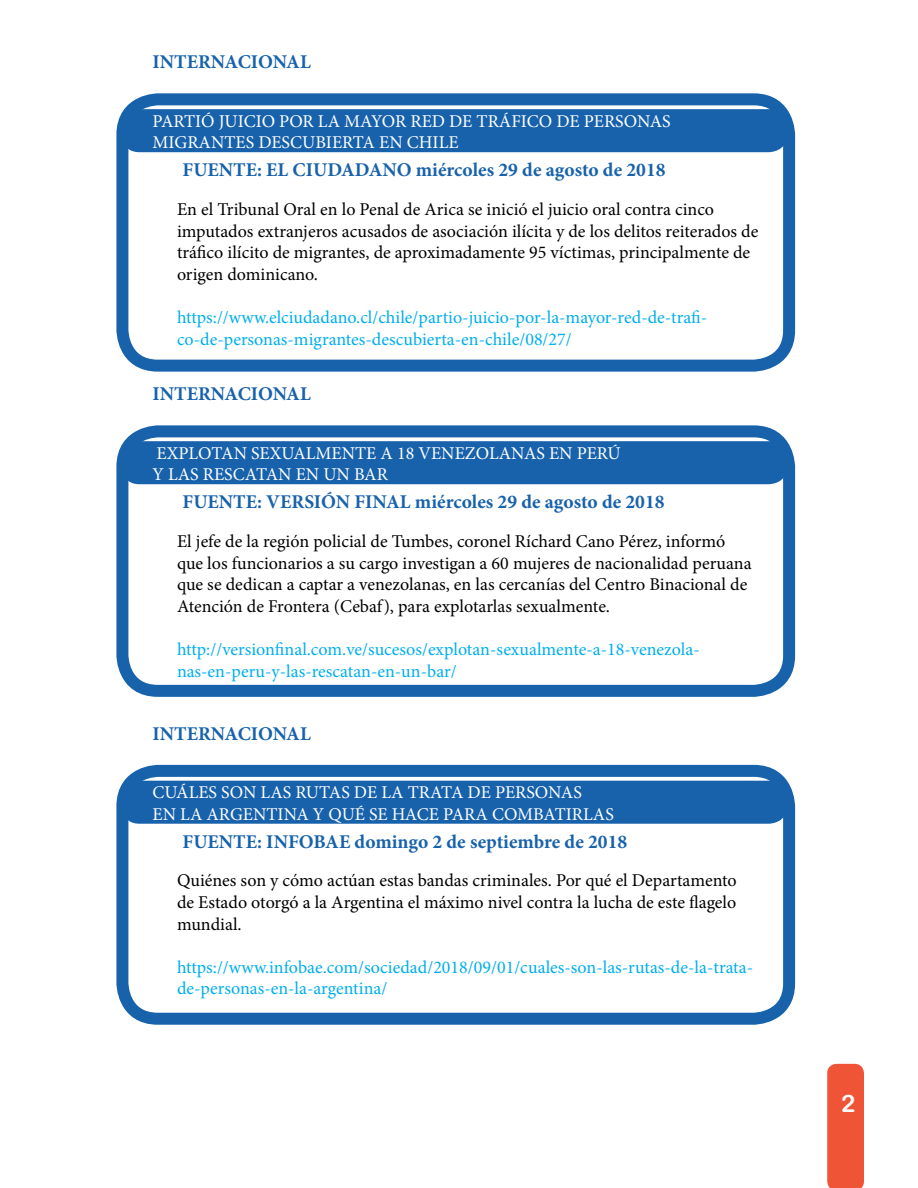
<style>
.page{position:relative;width:918px;height:1188px;background:#fff}
.page>*{position:absolute;margin:0;border:0;box-sizing:border-box;transform-origin:0 0}
.t1{font:24px "Arial Rounded MT Bold";color:#fff}
.t2{font:700 19.5px "Minion Pro";color:#1862ac}
.t3{font:18px/21.6px "Minion Pro";color:#000}
.t4{font:18px/21.6px "Minion Pro";color:#00aeef}
.t5{font:18px "Minion Pro";color:#fff}
</style>
<div class="page">
<div style="left:827px;top:1064px;width:37px;height:124px;background:#f05437"></div>
<div style="left:116px;top:93px;width:679px;height:279px;border:12px solid #1862ac;border-radius:35px"></div>
<div style="left:116px;top:425px;width:679px;height:272px;border:12px solid #1862ac;border-radius:35px"></div>
<div style="left:116px;top:765px;width:679px;height:260px;border:12px solid #1862ac;border-radius:35px"></div>
<div style="left:121px;top:109px;width:666px;height:43px;background:#1862ac;border-radius:18px"></div>
<div style="left:121px;top:441px;width:666px;height:43px;background:#1862ac;border-radius:18px"></div>
<div style="left:121px;top:781px;width:666px;height:43px;background:#1862ac;border-radius:18px"></div>
<p class="t2" style="left:153px;top:48px;width:160px">INTERNACIONAL</p>
<p class="t5" style="left:153px;top:109px;width:520px">PARTIÓ JUICIO POR LA MAYOR RED DE TRÁFICO DE PERSONAS</p>
<p class="t5" style="left:153px;top:131px;width:308px">MIGRANTES DESCUBIERTA EN CHILE</p>
<p class="t2" style="left:183px;top:156px;width:484px">FUENTE: EL CIUDADANO miércoles 29 de agosto de 2018</p>
<p class="t3" style="left:177px;top:198px;width:583px">En el Tribunal Oral en lo Penal de Arica se inició el juicio oral contra cinco imputados extranjeros acusados de asociación ilícita y de los delitos reiterados de tráfico ilícito de migrantes, de aproximadamente 95 víctimas, principalmente de origen dominicano.</p>
<p class="t4" style="left:177px;top:306px;width:532px">https://www.elciudadano.cl/chile/partio-juicio-por-la-mayor-red-de-trafi&shy;co-de-personas-migrantes-descubierta-en-chile/08/27/</p>
<p class="t2" style="left:153px;top:380px;width:160px">INTERNACIONAL</p>
<p class="t5" style="left:157px;top:441px;width:466px">EXPLOTAN SEXUALMENTE A 18 VENEZOLANAS EN PERÚ</p>
<p class="t5" style="left:153px;top:463px;width:237px">Y LAS RESCATAN EN UN BAR</p>
<p class="t2" style="left:183px;top:488px;width:484px">FUENTE: VERSIÓN FINAL miércoles 29 de agosto de 2018</p>
<p class="t3" style="left:177px;top:530px;width:576px">El jefe de la región policial de Tumbes, coronel Ríchard Cano Pérez, informó que los funcionarios a su cargo investigan a 60 mujeres de nacionalidad peruana que se dedican a captar a venezolanas, en las cercanías del Centro Binacional de Atención de Frontera (Cebaf), para explotarlas sexualmente.</p>
<p class="t4" style="left:177px;top:638px;width:524px">http://versionfinal.com.ve/sucesos/explotan-sexualmente-a-18-venezola&shy;nas-en-peru-y-las-rescatan-en-un-bar/</p>
<p class="t2" style="left:153px;top:720px;width:160px">INTERNACIONAL</p>
<p class="t5" style="left:153px;top:780px;width:431px">CUÁLES SON LAS RUTAS DE LA TRATA DE PERSONAS</p>
<p class="t5" style="left:153px;top:802px;width:463px">EN LA ARGENTINA Y QUÉ SE HACE PARA COMBATIRLAS</p>
<p class="t2" style="left:183px;top:828px;width:446px">FUENTE: INFOBAE domingo 2 de septiembre de 2018</p>
<p class="t3" style="left:177px;top:870px;width:561px;text-align:justify">Quiénes son y cómo actúan estas bandas criminales. Por qué el Departamento de Estado otorgó a la Argentina el máximo nivel contra la lucha de este flagelo mundial.</p>
<p class="t4" style="left:177px;top:956px;width:578px">https://www.infobae.com/sociedad/2018/09/01/cuales-son-las-rutas-de-la-trata&shy;de-personas-en-la-argentina/</p>
<h1 class="t1" style="left:841px;top:1089px;width:16px">2</h1>
</div>
